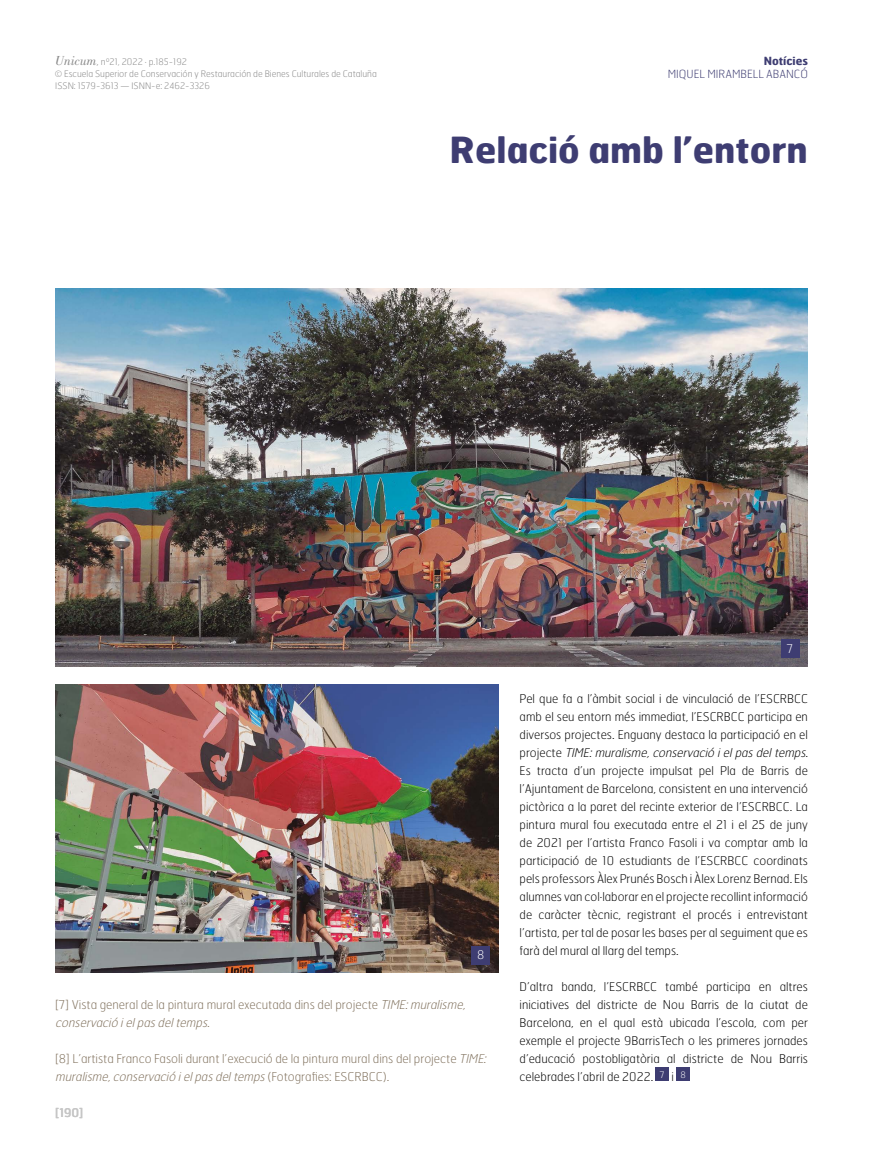
<style>
.page{position:relative;width:893px;height:1149px;background:#fff}
.page>*{position:absolute;margin:0;border:0;box-sizing:border-box;transform-origin:0 0}
.t1{font:700 36px "Hermes";color:#3e3d72}
.t2{font:100 12.15px/18px "Hermes";color:#80715d}
.t3{font:100 12px/18px "Hermes";color:#000}
.t4{font:12px "Hermes";color:#c6c6c6}
.t5{font:100 12px "Hermes";color:#fff}
.t6{font:100 11.25px "Hermes";color:#3e3d72}
.t7{font:700 11.25px "Hermes";color:#3e3d72}
.t8{font:100 9px/12px "Hermes";color:#878787}
.s1{font-family:"Bodoni Std";font-weight:400;font-style:italic;font-size:13.5px}
.s2{font-size:10.5px}
.s3{font-style:italic}
</style>
<div class="page">
<div style="left:656px;top:1067px;width:13px;height:13px;background:#3e3d72"></div>
<div style="left:677px;top:1067px;width:13px;height:13px;background:#3e3d72"></div>
<img style="left:55px;top:288px;width:753px;height:378px">
<img style="left:55px;top:684px;width:443px;height:288px">
<div style="left:781px;top:639px;width:18px;height:18px;background:#3e3d72"></div>
<div style="left:471px;top:945px;width:19px;height:18px;background:#3e3d72"></div>
<p class="t8" style="left:55px;top:55px;width:323px"><span class="s1">Unicum</span><span class="s2">,</span> nº21, 2022 · p.185-192<br>© Escuela Superior de Conservación y Restauración de Bienes Culturales de Cataluña<br>ISSN: 1579-3613 — ISNN-e: 2462-3326</p>
<p class="t7" style="left:764px;top:53px;width:46px">Notícies</p>
<p class="t6" style="left:668px;top:67px;width:142px">MIQUEL MIRAMBELL ABANCÓ</p>
<h1 class="t1" style="left:450px;top:126px;width:360px">Relació amb l’entorn</h1>
<p class="t5" style="left:787px;top:641px;width:8px">7</p>
<p class="t5" style="left:477px;top:947px;width:9px">8</p>
<p class="t2" style="left:55px;top:994px;width:415px">[7] Vista general de la pintura mural executada dins del projecte <span class="s3">TIME:muralisme, conservació ielpasdeltemps.</span></p>
<p class="t2" style="left:55px;top:1048px;width:435px">[8] L’artista Franco Fasoli durant l’execució de la pintura mural dins del projecte <span class="s3">TIME: muralisme,conservació ielpasdeltemps</span>( F o t o g r a fi e s : E S C R B C C ) .</p>
<p class="t4" style="left:55px;top:1104px;width:29px">[190]</p>
<p class="t3" style="left:520px;top:688px;width:293px">Pel que fa a l’àmbit social i de vinculació de l’ESCRBCC amb el seu entorn més immediat, l’ESCRBCC participa en diversos projectes. Enguany destaca la participació en el p r oj e c t e <span class="s3">TIME:muralisme,conservació ielpasdeltemps.<br></span>Es tracta d’un projecte impulsat pel Pla de Barris de l’Ajuntament de Barcelona, consistent en una intervenció pictòrica a la paret del recinte exterior de l’ESCRBCC. La pintura mural fou executada entre el 21 i el 25 de juny de 2021 per l’artista Franco Fasoli i va comptar amb la participació de 10 estudiants de l’ESCRBCC coordinats pels professors Àlex Prunés Bosch i Àlex Lorenz Bernad. Els alumnes van col·laborar en el projecte recollint informació de caràcter tècnic, registrant el procés i entrevistant l’artista, per tal de posar les bases per al seguiment que es farà del mural al llarg del temps.</p>
<p class="t3" style="left:520px;top:976px;width:290px;text-align:justify">D’altra banda, l’ESCRBCC també participa en altres iniciatives del districte de Nou Barris de la ciutat de Barcelona, en el qual està ubicada l’escola, com per exemple el projecte 9BarrisTech o les primeres jornades d’educació postobligatòria al districte de Nou Barris celebrades l’abril de 2022. <sup>7</sup> i <sup>8</sup></p>
</div>
